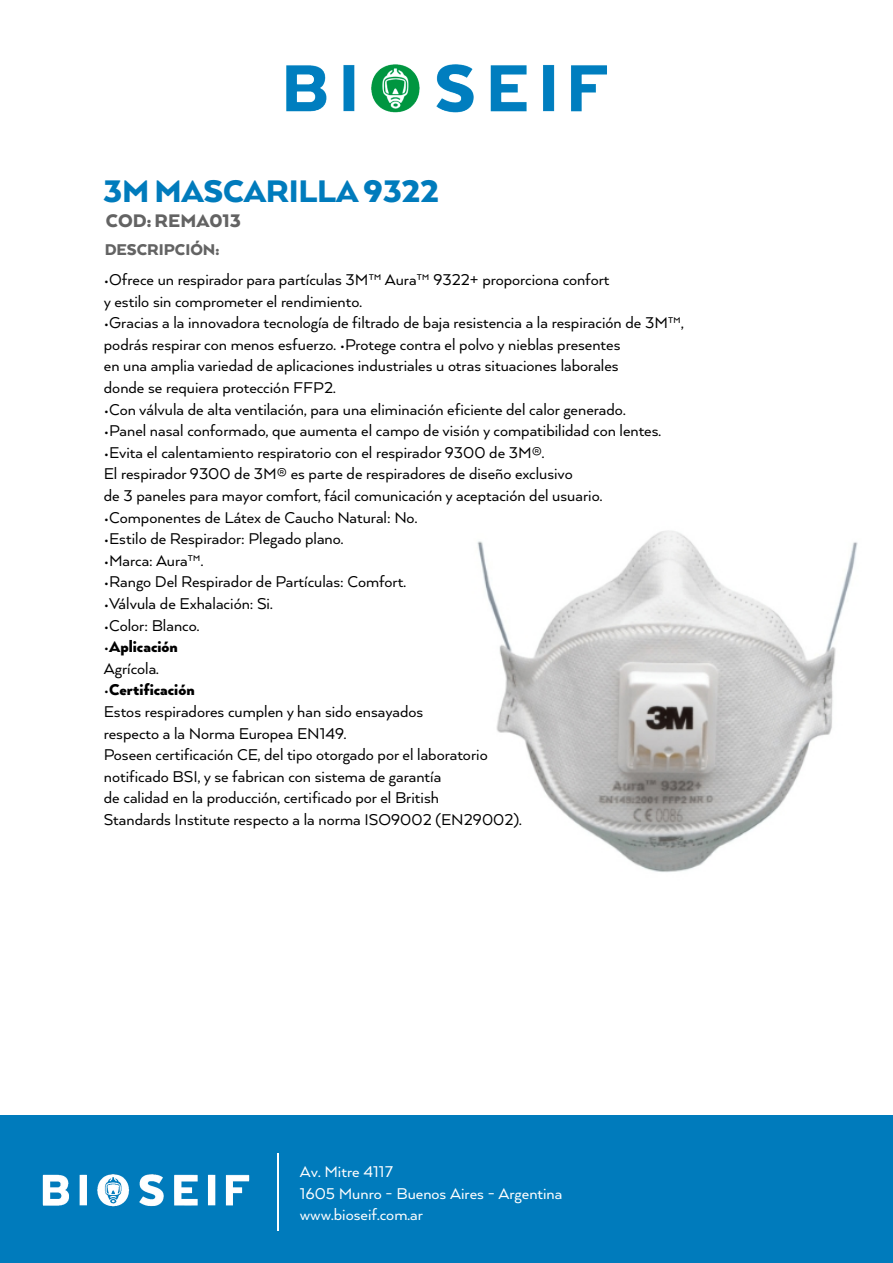
<style>
.page{position:relative;width:893px;height:1263px;background:#fff}
.page>*{position:absolute;margin:0;border:0;box-sizing:border-box;transform-origin:0 0}
.t1{font:900 36px "Arquitecta";letter-spacing:-.01em;color:#007bbc}
.t2{font:900 21px "Arquitecta";color:#636363}
.t3{font:18px/21.6px "Arquitecta";color:#000}
.t4{font:18px/21.6px "Arquitecta";color:#fff}
.t5{font:900 18px "Arquitecta";color:#636363}
.s1{font-weight:900}
</style>
<div class="page">
<img style="left:477px;top:530px;width:381px;height:343px">
<div style="left:0;top:1115px;width:893px;height:148px;background:#007bbc"></div>
<img style="left:42px;top:1174px;width:208px;height:33px">
<hr style="left:277px;top:1154px;width:2px;height:77px;background:#fff">
<img style="left:286px;top:64px;width:321px;height:49px">
<h1 class="t1" style="left:103px;top:168px;width:338px">3M MASCARILLA 9322</h1>
<p class="t2" style="left:106px;top:207px;width:137px">COD: REMA013</p>
<p class="t5" style="left:104px;top:238px;width:116px">DESCRIPCIÓN:</p>
<p class="t3" style="left:104px;top:268px;width:507px">•Ofrece un respirador para partículas 3M™ Aura™ 9322+ proporciona confort y estilo sin comprometer el rendimiento.</p>
<p class="t3" style="left:104px;top:311px;width:581px">•Gracias a la innovadora tecnología de filtrado de baja resistencia a la respiración de 3M™, podrás respirar con menos esfuerzo. •Protege contra el polvo y nieblas presentes<br>en una amplia variedad de aplicaciones industriales u otras situaciones laborales<br>donde se requiera protección FFP2.</p>
<p class="t3" style="left:104px;top:398px;width:523px">•Con válvula de alta ventilación, para una eliminación eficiente del calor generado.</p>
<p class="t3" style="left:104px;top:419px;width:559px">•Panel nasal conformado, que aumenta el campo de visión y compatibilidad con lentes.</p>
<p class="t3" style="left:104px;top:441px;width:500px">•Evita el calentamiento respiratorio con el respirador 9300 de 3M®.<br>El respirador 9300 de 3M® es parte de respiradores de diseño exclusivo<br>de 3 paneles para mayor comfort, fácil comunicación y aceptación del usuario.</p>
<p class="t3" style="left:104px;top:506px;width:315px">•Componentes de Látex de Caucho Natural: No.</p>
<p class="t3" style="left:104px;top:527px;width:241px">•Estilo de Respirador: Plegado plano.</p>
<p class="t3" style="left:104px;top:549px;width:101px">•Marca: Aura™.</p>
<p class="t3" style="left:104px;top:571px;width:304px">•Rango Del Respirador de Partículas: Comfort.</p>
<p class="t3" style="left:104px;top:592px;width:170px">•Válvula de Exhalación: Si.</p>
<p class="t3" style="left:104px;top:614px;width:97px">•Color: Blanco.</p>
<p class="t3" style="left:104px;top:635px;width:76px">•<span class="s1">Aplicación<br></span>Agrícola.</p>
<p class="t3" style="left:104px;top:679px;width:419px">•<span class="s1">Certificación<br></span>Estos respiradores cumplen y han sido ensayados<br>respecto a la Norma Europea EN149.<br>Poseen certificación CE, del tipo otorgado por el laboratorio notificado BSI, y se fabrican con sistema de garantía<br>de calidad en la producción, certificado por el British<br>Standards Institute respecto a la norma ISO9002 (EN29002).</p>
<p class="t4" style="left:300px;top:1160px;width:264px">Av. Mitre 4117<br>1605 Munro - Buenos Aires - Argentina www.bioseif.com.ar</p>
</div>
